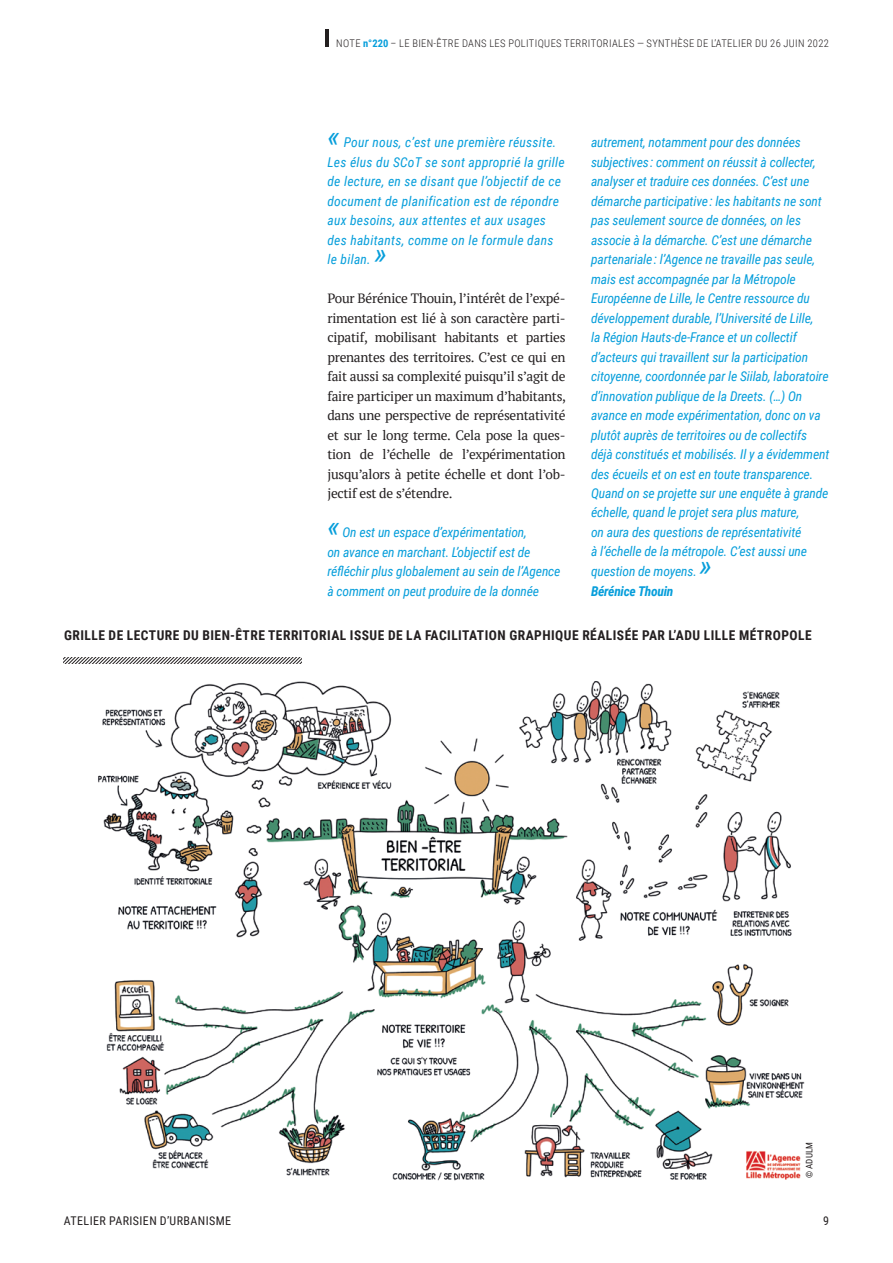
<style>
.page{position:relative;width:893px;height:1263px;background:#fff}
.page>*{position:absolute;margin:0;border:0;box-sizing:border-box;transform-origin:0 0}
.t1{font:italic 30px "Roboto Condensed";color:#069edb}
.t2{font:italic 13.5px/19.5px "Roboto Condensed";letter-spacing:-.01em;color:#069edb}
.t3{font:13.5px/19.5px "PT Serif";letter-spacing:-.02em;color:#231f20;text-align:justify}
.t4{font:italic 13.5px/19.5px "Roboto Condensed";letter-spacing:.02em;color:#069edb}
.t5{font:700 13.5px "Roboto Condensed";letter-spacing:.035em;color:#231f20}
.t6{font:italic 700 13.5px "Roboto Condensed";letter-spacing:-.02em;color:#069edb}
.t7{font:12px "Roboto Condensed";letter-spacing:.035em;color:#231f20}
.t8{font:300 10.5px "Roboto Condensed";letter-spacing:.035em;color:#231f20}
.t9{font:9px "Roboto Condensed";color:#231f20}
.s1{font-weight:700;color:#069edb}
</style>
<div class="page">
<hr style="left:326px;top:30px;width:3px;height:17px;background:#231f20">
<img style="left:98px;top:681px;width:707px;height:500px">
<svg style="left:64px;top:657px;width:238px;height:6px"></svg>
<p class="t8" style="left:336px;top:36px;width:494px">NOTE <span class="s1">n°220</span> – LE BIEN-ÊTRE DANS LES POLITIQUES TERRITORIALES — SYNTHÈSE DE L’ATELIER DU 26 JUIN 2022</p>
<h1 class="t1" style="left:327px;top:115px;width:14px">«</h1>
<p class="t4" style="left:327px;top:132px;width:239px;text-indent:16px">Pour nous, c’est une première réussite.<br>Les élus du SCoT se sont approprié la grille de lecture, en se disant que l’objectif de ce document de planification est de répondre aux besoins, aux attentes et aux usages des habitants, comme on le formule dans le bilan.</p>
<h1 class="t1" style="left:374px;top:232px;width:14px">»</h1>
<p class="t3" style="left:327px;top:288px;width:240px">Pour Bérénice Thouin, l’intérêt de l’expé&shy;rimentation est lié à son caractère parti&shy;cipatif, mobilisant habitants et parties prenantes des territoires. C’est ce qui en fait aussi sa complexité puisqu’il s’agit de faire participer un maximum d’habitants, dans une perspective de représentativité et sur le long terme. Cela pose la ques&shy;tion de l’échelle de l’expérimentation jusqu’alors à petite échelle et dont l’ob&shy;jectif est de s’étendre.</p>
<h1 class="t1" style="left:327px;top:505px;width:14px">«</h1>
<p class="t2" style="left:327px;top:522px;width:234px;text-indent:15px">On est un espace d’expérimentation,<br>on avance en marchant. L’objectif est de réfléchir plus globalement au sein de l’Agence à comment on peut produire de la donnée</p>
<p class="t2" style="left:591px;top:132px;width:240px">autrement, notamment pour des données subjectives : comment on réussit à collecter, analyser et traduire ces données. C’est une démarche participative : les habitants ne sont pas seulement source de données, on les associe à la démarche. C’est une démarche partenariale : l’Agence ne travaille pas seule, mais est accompagnée par la Métropole Européenne de Lille, le Centre ressource du développement durable, l’Université de Lille,<br>la Région Hauts-de-France et un collectif d’acteurs qui travaillent sur la participation citoyenne, coordonnée par le Siilab, laboratoire d’innovation publique de la Dreets. (…) On avance en mode expérimentation, donc on va plutôt auprès de territoires ou de collectifs déjà constitués et mobilisés. Il y a évidemment des écueils et on est en toute transparence.<br>Quand on se projette sur une enquête à grande échelle, quand le projet sera plus mature,<br>on aura des questions de représentativité<br>à l’échelle de la métropole. C’est aussi une question de moyens.</p>
<h1 class="t1" style="left:700px;top:544px;width:14px">»</h1>
<p class="t6" style="left:591px;top:581px;width:84px">Bérénice Thouin</p>
<p class="t5" style="left:64px;top:625px;width:749px">GRILLE DE LECTURE DU BIEN-ÊTRE TERRITORIAL ISSUE DE LA FACILITATION GRAPHIQUE RÉALISÉE PAR L’ADU LILLE MÉTROPOLE</p>
<p class="t7" style="left:64px;top:1212px;width:169px">ATELIER PARISIEN D’URBANISME</p>
<p class="t9" style="left:803px;top:1178px;width:37px;rotate:-90deg">© ADULM</p>
<p class="t7" style="left:823px;top:1212px;width:7px">9</p>
</div>
